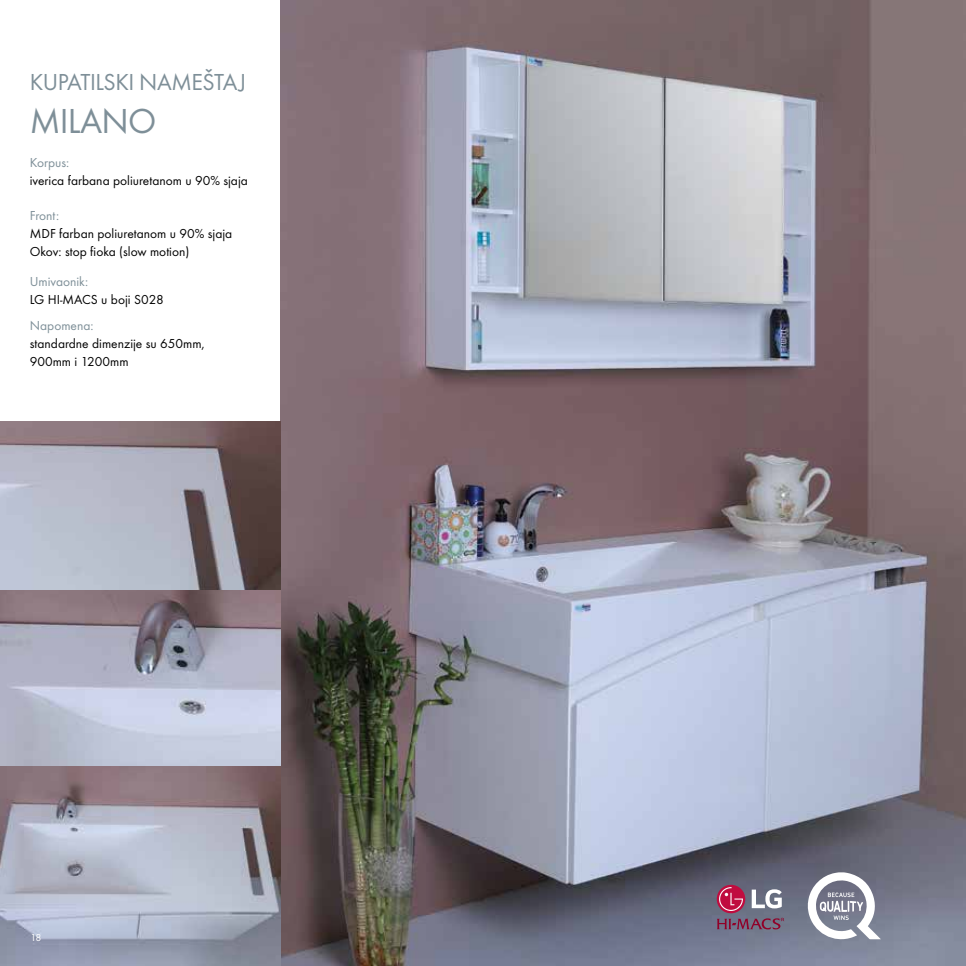
<style>
.page{position:relative;width:966px;height:966px;background:#fff}
.page>*{position:absolute;margin:0;border:0;box-sizing:border-box;transform-origin:0 0}
.t1{font:36px "Futura TOT";letter-spacing:-.02em;color:#7e8f98}
.t2{font:24px "Futura TOT";letter-spacing:-.02em;color:#7e8f98}
.t3{font:13.5px/18px "Futura TOT";color:#000}
.t4{font:13.5px "Futura TOT";color:#7e8f98}
.t5{font:10.5px "Futura TOT";color:#fff}
</style>
<div class="page">
<img style="left:281px;top:0;width:684px;height:965px">
<img style="left:0;top:765px;width:281px;height:200px">
<svg style="left:0;top:589px;width:281px;height:176px;background:#acabbb"></svg>
<img style="left:0;top:421px;width:281px;height:168px">
<svg style="left:807px;top:872px;width:73px;height:71px"></svg>
<svg style="left:716px;top:884px;width:29px;height:29px"></svg>
<svg style="left:718px;top:886px;width:24px;height:24px"></svg>
<svg style="left:751px;top:889px;width:30px;height:19px"></svg>
<svg style="left:716px;top:917px;width:68px;height:12px"></svg>
<h2 class="t2" style="left:30px;top:68px;width:218px">KUPATILSKI NAMEŠTAJ</h2>
<h1 class="t1" style="left:30px;top:100px;width:128px">MILANO</h1>
<p class="t4" style="left:30px;top:154px;width:41px">Korpus:</p>
<p class="t3" style="left:30px;top:171px;width:219px">iverica farbana poliuretanom u 90% sjaja</p>
<p class="t4" style="left:30px;top:207px;width:31px">Front:</p>
<p class="t3" style="left:30px;top:224px;width:204px">MDF farban poliuretanom u 90% sjaja<br>Okov: stop fioka (slow motion)</p>
<p class="t4" style="left:30px;top:273px;width:60px">Umivaonik:</p>
<p class="t3" style="left:30px;top:290px;width:136px">LG HI-MACS u boji S028</p>
<p class="t4" style="left:30px;top:317px;width:65px">Napomena:</p>
<p class="t3" style="left:30px;top:334px;width:176px">standardne dimenzije su 650mm,<br>900mm i 1200mm</p>
<p class="t5" style="left:30px;top:930px;width:13px">18</p>
</div>
